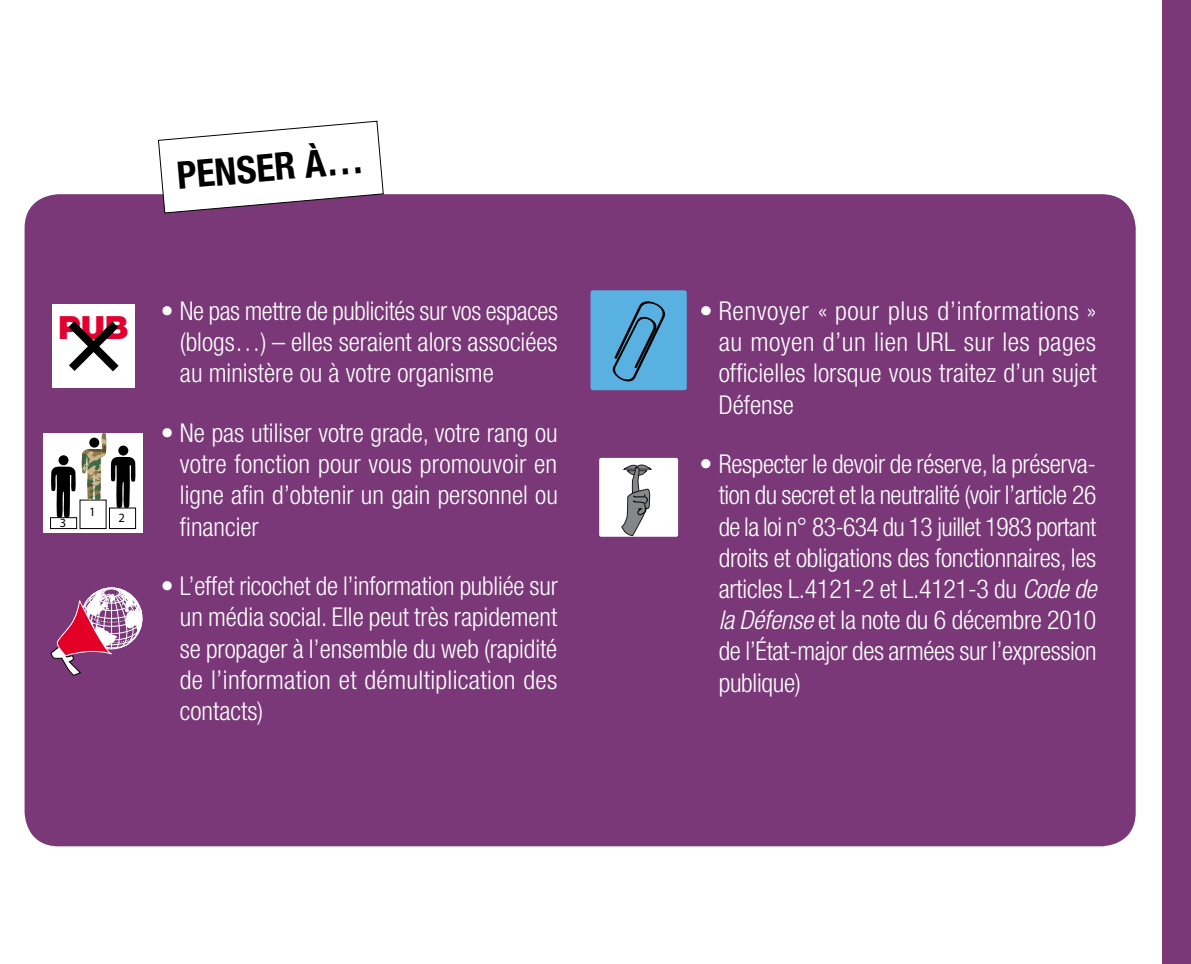
<style>
.page{position:relative;width:1191px;height:964px;background:#fff}
.page>*{position:absolute;margin:0;border:0;box-sizing:border-box;transform-origin:0 0}
.t1{font:700 condensed 38px "Helvetica Neue LT Std";color:#000}
.t2{font:900 32px "Helvetica Neue LT Std";color:#e20031}
.t3{font:300 condensed 26px/31.2px "Helvetica Neue LT Std";color:#fff;text-align:justify}
.t4{font:12.6px "Myriad Pro";color:#000}
.s1{font-style:italic}
</style>
<div class="page">
<div style="left:1162px;top:0;width:29px;height:964px;background:#7a3878"></div>
<div style="left:25px;top:194px;width:1110px;height:652px;background:#7a3878;border-radius:34px"></div>
<div style="left:599px;top:458px;width:79px;height:79px;background:#fff;border-radius:2px"></div>
<svg style="left:621px;top:464px;width:30px;height:72px"></svg>
<div style="left:43px;top:433px;width:100px;height:99px;background:#fff"></div>
<div style="left:80px;top:500px;width:26px;height:29px;border:1px solid #000"></div>
<div style="left:59px;top:455px;width:10px;height:10px;background:#000;border-radius:50%"></div>
<svg style="left:51px;top:466px;width:25px;height:52px"></svg>
<div style="left:109px;top:508px;width:27px;height:20px;border:1px solid #000"></div>
<div style="left:50px;top:518px;width:27px;height:11px;border:1px solid #000"></div>
<svg style="left:82px;top:433px;width:54px;height:75px"></svg>
<div style="left:590px;top:290px;width:97px;height:100px;background:#58b1e0;border-radius:2px"></div>
<svg style="left:612px;top:301px;width:54px;height:81px"></svg>
<div style="left:52px;top:305px;width:83px;height:83px;background:#fff"></div>
<svg style="left:68px;top:321px;width:51px;height:51px"></svg>
<svg style="left:51px;top:588px;width:92px;height:88px"></svg>
<svg style="left:158px;top:121px;width:226px;height:92px"></svg>
<h1 class="t1" style="left:175px;top:152px;width:189px;rotate:-5deg">penser à…</h1>
<p class="t2" style="left:58px;top:308px;width:72px">PUB</p>
<p class="t4" style="left:60px;top:515px;width:8px">3</p>
<p class="t4" style="left:89px;top:504px;width:8px">1</p>
<p class="t4" style="left:118px;top:510px;width:8px">2</p>
<p class="t3" style="left:180px;top:295px;width:379px;text-indent:-19px">• Ne pas mettre de publicités sur vos espaces (blogs…) – elles seraient alors associées au ministère ou à votre organisme</p>
<p class="t3" style="left:180px;top:417px;width:379px;text-indent:-19px">• Ne pas utiliser votre grade, votre rang ou votre fonction pour vous promouvoir en ligne afin d’obtenir un gain personnel ou financier</p>
<p class="t3" style="left:180px;top:570px;width:379px;text-indent:-19px">• L’effet ricochet de l’information publiée sur un média social. Elle peut très rapidement se propager à l’ensemble du web (rapidité de l’information et démultiplication des contacts)</p>
<p class="t3" style="left:718px;top:295px;width:379px;text-indent:-19px">• Renvoyer « pour plus d’informations » au moyen d’un lien URL sur les pages officielles lorsque vous traitez d’un sujet Défense</p>
<p class="t3" style="left:718px;top:448px;width:379px;text-indent:-19px">• Respecter le devoir de réserve, la préserva&shy;tion du secret et la neutralité (voir l’article 26 de la loi n° 83-634 du 13 juillet 1983 portant droits et obligations des fonctionnaires, les articles L.4121-2 et L.4121-3 du <span class="s1">Code de la Défense</span> et la note du 6 décembre 2010 de l’État-major des armées sur l’expression publique)</p>
</div>
